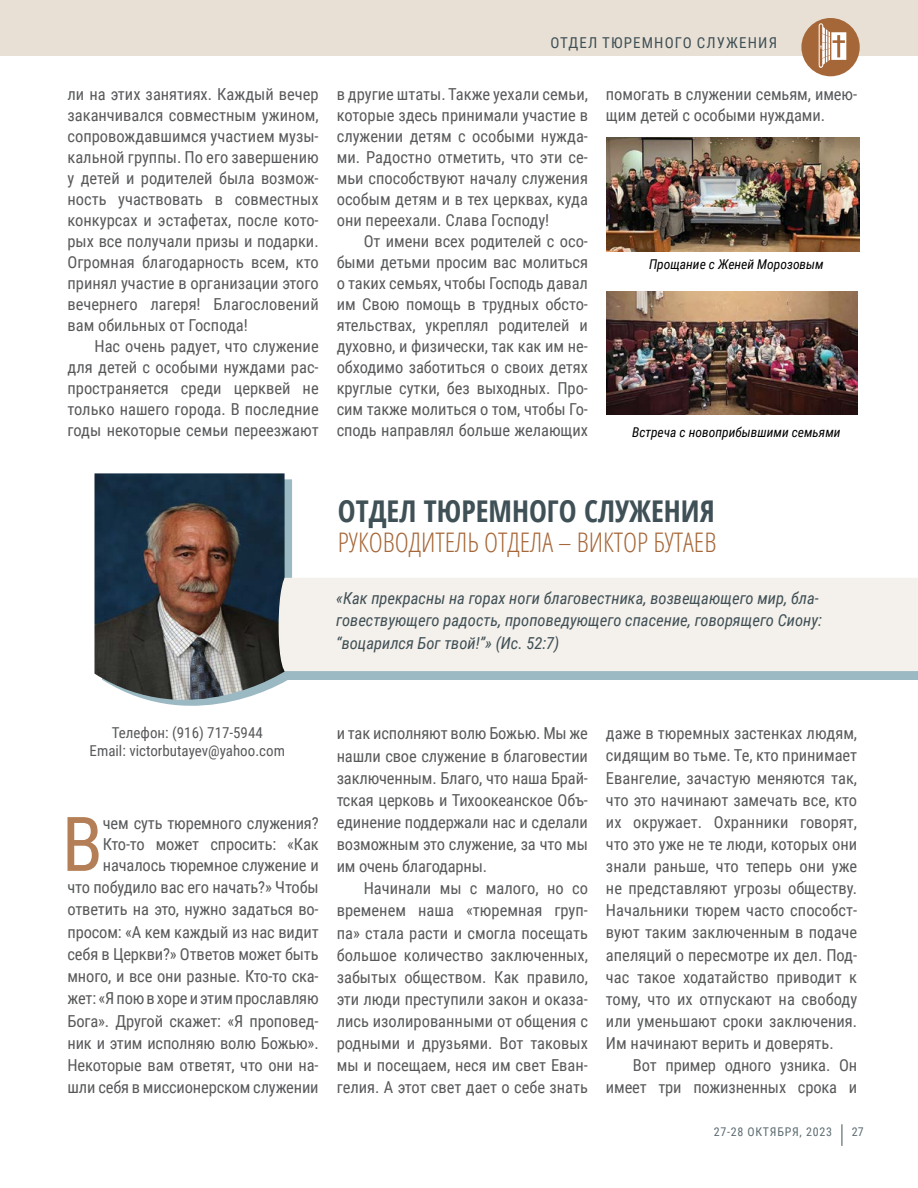
<style>
.page{position:relative;width:918px;height:1188px;background:#fff}
.page>*{position:absolute;margin:0;border:0;box-sizing:border-box;transform-origin:0 0}
.t1{font:75.6px "Roboto Condensed";color:#b47e56}
.t2{font:700 30px "Open Sans Condensed";color:#3f5056}
.t3{font:300 27px "Open Sans Condensed";color:#a66738}
.t4{font:16.5px/21px "Roboto Condensed";letter-spacing:-.01em;color:#58595b;text-align:justify}
.t5{font:italic 16.5px/22.5px "Roboto Condensed";color:#3f5056}
.t6{font:15px/18px "Roboto Condensed";color:#58595b;text-align:center}
.t7{font:15px "Roboto Condensed";letter-spacing:.075em;color:#3f5056}
.t8{font:italic 13.5px "Roboto Condensed";color:#000}
.t9{font:12px "Roboto Condensed";letter-spacing:.06em;color:#5d6c71}
</style>
<div class="page">
<div style="left:0;top:0;width:918px;height:56px;background:#e8e0d5"></div>
<svg style="left:152px;top:479px;width:140px;height:227px;fill:#9bb9c2"></svg>
<div style="left:279px;top:603px;width:639px;height:77px;background:#9bb9c2"></div>
<img style="left:94px;top:473px;width:191px;height:228px">
<div style="left:279px;top:578px;width:639px;height:93px;background:#f4f0eb"></div>
<div style="left:801px;top:18px;width:59px;height:58px;background:#a66738;border-radius:50%"></div>
<svg style="left:818px;top:23px;width:28px;height:45px"></svg>
<svg style="left:842px;top:1124px;width:1px;height:22px"></svg>
<img style="left:606px;top:138px;width:254px;height:114px">
<img style="left:606px;top:291px;width:252px;height:123px">
<p class="t4" style="left:68px;top:83px;width:253px">ли на этих занятиях. Каждый вечер заканчивался совместным ужином, сопровождавшимся участием музы&shy;кальной группы. По его завершению у детей и родителей была возмож&shy;ность участвовать в совместных конкурсах и эстафетах, после кото&shy;рых все получали призы и подарки.<br>Огромная благодарность всем, кто принял участие в организации этого вечернего лагеря! Благословений вам обильных от Господа!</p>
<p class="t4" style="left:68px;top:335px;width:253px;text-indent:27px">Нас очень радует, что служение для детей с особыми нуждами рас&shy;пространяется среди церквей не только нашего города. В последние годы некоторые семьи переезжают</p>
<p class="t7" style="left:550px;top:32px;width:228px">ОТДЕЛ ТЮРЕМНОГО СЛУЖЕНИЯ</p>
<p class="t4" style="left:337px;top:83px;width:253px">в другие штаты. Также уехали семьи, которые здесь принимали участие в служении детям с особыми нужда&shy;ми. Радостно отметить, что эти се&shy;мьи способствуют началу служения особым детям и в тех церквах, куда они переехали. Слава Господу!</p>
<p class="t4" style="left:337px;top:230px;width:253px;text-indent:27px">От имени всех родителей с осо&shy;быми детьми просим вас молиться о таких семьях, чтобы Господь давал им Свою помощь в трудных обсто&shy;ятельствах, укреплял родителей и духовно, и физически, так как им не&shy;обходимо заботиться о своих детях круглые сутки, без выходных. Про&shy;сим также молиться о том, чтобы Го&shy;сподь направлял больше желающих</p>
<p class="t4" style="left:606px;top:83px;width:253px">помогать в служении семьям, имею&shy;щим детей с особыми нуждами.</p>
<p class="t8" style="left:649px;top:254px;width:176px">Прощание с Женей Морозовым</p>
<p class="t8" style="left:632px;top:423px;width:210px">Встреча с новоприбывшими семьями</p>
<h2 class="t2" style="left:338px;top:490px;width:378px">ОТДЕЛ ТЮРЕМНОГО СЛУЖЕНИЯ</h2>
<h3 class="t3" style="left:338px;top:524px;width:380px">РУКОВОДИТЕЛЬ ОТДЕЛА – ВИКТОР БУТАЕВ</h3>
<p class="t5" style="left:336px;top:586px;width:487px">«Как прекрасны на горах ноги благовестника, возвещающего мир, бла&shy;говествующего радость, проповедующего спасение, говорящего Сиону: “воцарился Бог твой!”» (Ис. 52:7)</p>
<p class="t6" style="left:90px;top:723px;width:197px">Телефон: (916) 717-5944<br>Email: victorbutayev@yahoo.com</p>
<h1 class="t1" style="left:62px;top:791px;width:43px">В</h1>
<p class="t4" style="left:68px;top:811px;width:253px;line-height:22px;text-align:right">чем суть тюремного служения?<br>Кто-то может спросить: «Как началось тюремное служение и<br>что побудило вас его начать?» Чтобы ответить на это, нужно задаться во&shy;просом: «А кем каждый из нас видит себя в Церкви?» Ответов может быть много, и все они разные. Кто-то ска&shy;жет: «Я пою в хоре и этим прославляю Бога». Другой скажет: «Я проповед&shy;ник и этим исполняю волю Божью».<br>Некоторые вам ответят, что они на&shy;шли себя в миссионерском служении</p>
<p class="t4" style="left:337px;top:722px;width:253px;line-height:22.2px">и так исполняют волю Божью. Мы же нашли свое служение в благовестии заключенным. Благо, что наша Брай&shy;тская церковь и Тихоокеанское Объ&shy;единение поддержали нас и сделали возможным это служение, за что мы им очень благодарны.</p>
<p class="t4" style="left:337px;top:877px;width:253px;line-height:22.2px;text-indent:27px">Начинали мы с малого, но со временем наша «тюремная груп&shy;па» стала расти и смогла посещать большое количество заключенных, забытых обществом. Как правило, эти люди преступили закон и оказа&shy;лись изолированными от общения с родными и друзьями. Вот таковых мы и посещаем, неся им свет Еван&shy;гелия. А этот свет дает о себе знать</p>
<p class="t4" style="left:606px;top:722px;width:253px;line-height:22.2px">даже в тюремных застенках людям, сидящим во тьме. Те, кто принимает Евангелие, зачастую меняются так, что это начинают замечать все, кто их окружает. Охранники говорят, что это уже не те люди, которых они знали раньше, что теперь они уже не представляют угрозы обществу.<br>Начальники тюрем часто способст&shy;вуют таким заключенным в подаче апеляций о пересмотре их дел. Под&shy;час такое ходатайство приводит к тому, что их отпускают на свободу или уменьшают сроки заключения.<br>Им начинают верить и доверять.</p>
<p class="t4" style="left:606px;top:1054px;width:253px;line-height:22.2px;text-align:right">Вот пример одного узника. Он имеет три пожизненных срока и</p>
<p class="t9" style="left:714px;top:1123px;width:120px">27-28 ОКТЯБРЯ, 2023</p>
<p class="t9" style="left:852px;top:1123px;width:13px">27</p>
</div>
